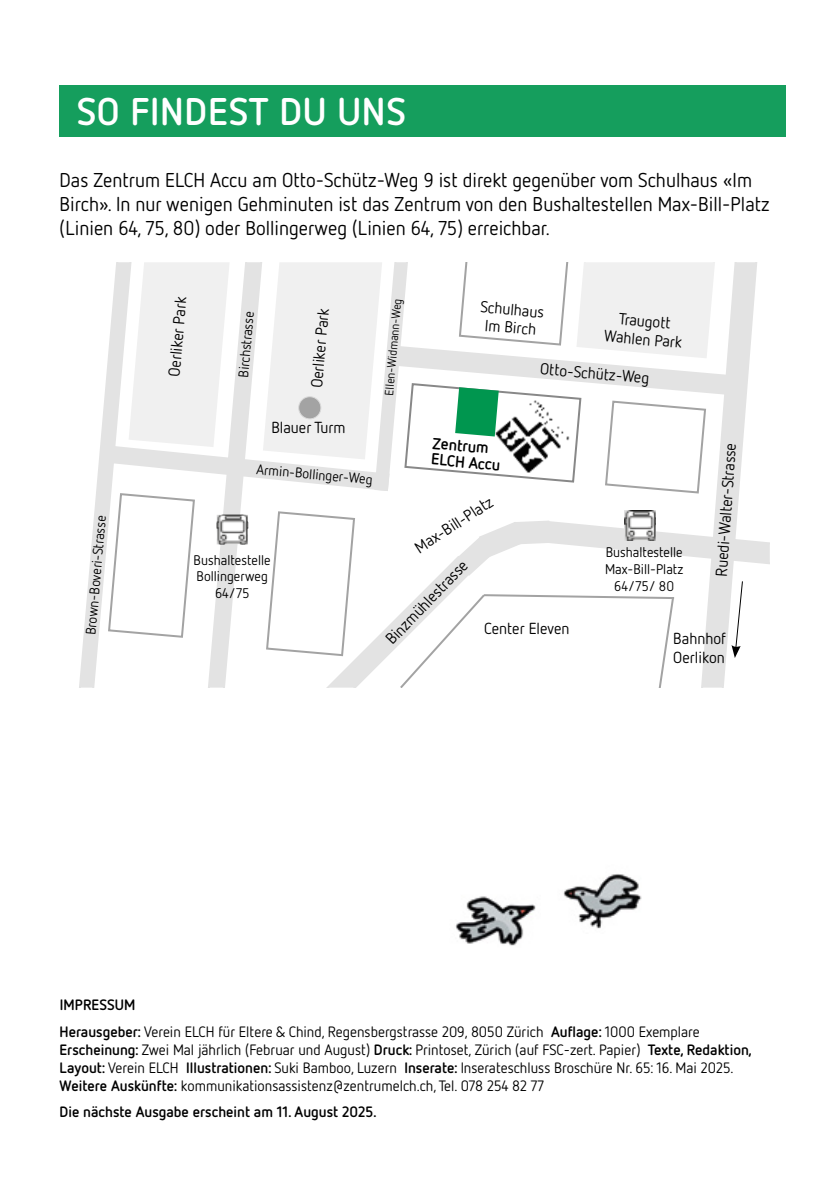
<style>
.page{position:relative;width:840px;height:1191px;background:#fff}
.page>*{position:absolute;margin:0;border:0;box-sizing:border-box;transform-origin:0 0}
.t1{font:700 38.4px "Netto OT";letter-spacing:.02em;color:#fff}
.t2{font:20px/24px "Netto OT";color:#000}
.t3{font:16px/18px "Netto OT";color:#000;text-align:center}
.t4{font:700 16px/16px "Netto OT";color:#000}
.t5{font:15px/18px "Netto OT";color:#000}
.t6{font:700 15px "Netto OT";color:#000}
.t7{font:14px/16.8px "Netto OT";color:#000;text-align:center}
.t8{font:12px "Netto OT";color:#000}
.s1{font-weight:700}
</style>
<div class="page">
<img style="left:455px;top:896px;width:81px;height:50px">
<img style="left:563px;top:874px;width:79px;height:55px">
<div style="left:60px;top:85px;width:725px;height:51px;background:#159e5d"></div>
<svg style="left:79px;top:262px;width:690px;height:425px"></svg>
<img style="left:216px;top:514px;width:32px;height:30px">
<h1 class="t1" style="left:77px;top:87px;width:330px">SO FINDEST DU UNS</h1>
<p class="t2" style="left:60px;top:167px;width:711px">Das Zentrum ELCH Accu am Otto-Schütz-Weg 9 ist direkt gegenüber vom Schulhaus «Im<br>Birch». In nur wenigen Gehminuten ist das Zentrum von den Bushaltestellen Max-Bill-Platz (Linien 64, 75, 80) oder Bollingerweg (Linien 64, 75) erreichbar.</p>
<p class="t7" style="left:82px;top:634px;width:122px;rotate:-85deg">Brown-Boveri-Strasse</p>
<p class="t3" style="left:164px;top:375px;width:81px;rotate:-85deg">Oerliker Park</p>
<p class="t3" style="left:307px;top:387px;width:81px;rotate:-85deg">Oerliker Park</p>
<p class="t7" style="left:234px;top:377px;width:68px;rotate:-85deg">Birchstrasse</p>
<p class="t3" style="left:271px;top:418px;width:76px">Blauer Turm</p>
<p class="t7" style="left:257px;top:460px;width:118px;rotate:5deg">Armin-Bollinger-Weg</p>
<p class="t7" style="left:193px;top:551px;width:78px">Bushaltestelle<br>Bollingerweg<br>64/75</p>
<p class="t8" style="left:381px;top:394px;width:99px;rotate:-85deg">Ellen-Widmann-Weg</p>
<p class="t3" style="left:481px;top:297px;width:65px;rotate:5deg">Schulhaus<br>Im Birch</p>
<p class="t3" style="left:606px;top:308px;width:79px;rotate:5deg">Traugott<br>Wahlen Park</p>
<p class="t3" style="left:541px;top:359px;width:111px;rotate:5deg">Otto-Schütz-Weg</p>
<p class="t4" style="left:433px;top:434px;width:71px;rotate:5deg">Zentrum<br>ELCH Accu</p>
<p class="t3" style="left:411px;top:541px;width:91px;rotate:-33deg">Max-Bill-Platz</p>
<p class="t3" style="left:381px;top:635px;width:112px;rotate:-46deg">Binzmühlestrasse</p>
<p class="t3" style="left:483px;top:619px;width:87px">Center Eleven</p>
<p class="t7" style="left:604px;top:543px;width:80px">Bushaltestelle<br>Max-Bill-Platz<br>64/75/ 80</p>
<p class="t3" style="left:711px;top:576px;width:135px;rotate:-86deg">Ruedi-Walter-Strasse</p>
<p class="t3" style="left:673px;top:628px;width:54px;line-height:19.2px;text-align:left">Bahnhof<br>Oerlikon</p>
<p class="t5" style="left:60px;top:991px;width:641px;line-height:26.6px"><span class="s1">IMPRESSUM<br>Herausgeber:</span> Verein ELCH für Eltere &amp; Chind, Regensbergstrasse 209, 8050 Zürich <span class="s1">Auflage:</span> 1000 Exemplare</p>
<p class="t5" style="left:60px;top:1040px;width:693px"><span class="s1">Erscheinung:</span> Zwei Mal jährlich (Februar und August) <span class="s1">Druck:</span> Printoset, Zürich (auf FSC-zert. Papier) <span class="s1">Texte, Redaktion,<br>Layout:</span> Verein ELCH <span class="s1">Illustrationen:</span> Suki Bamboo, Luzern <span class="s1">Inserate:</span> Inserateschluss Broschüre Nr. 65: 16. Mai 2025.<br><span class="s1">Weitere Auskünfte:</span> kommunikationsassistenz@zentrumelch.ch, Tel. 078 254 82 77</p>
<p class="t6" style="left:60px;top:1102px;width:318px">Die nächste Ausgabe erscheint am 11. August 2025.</p>
</div>
